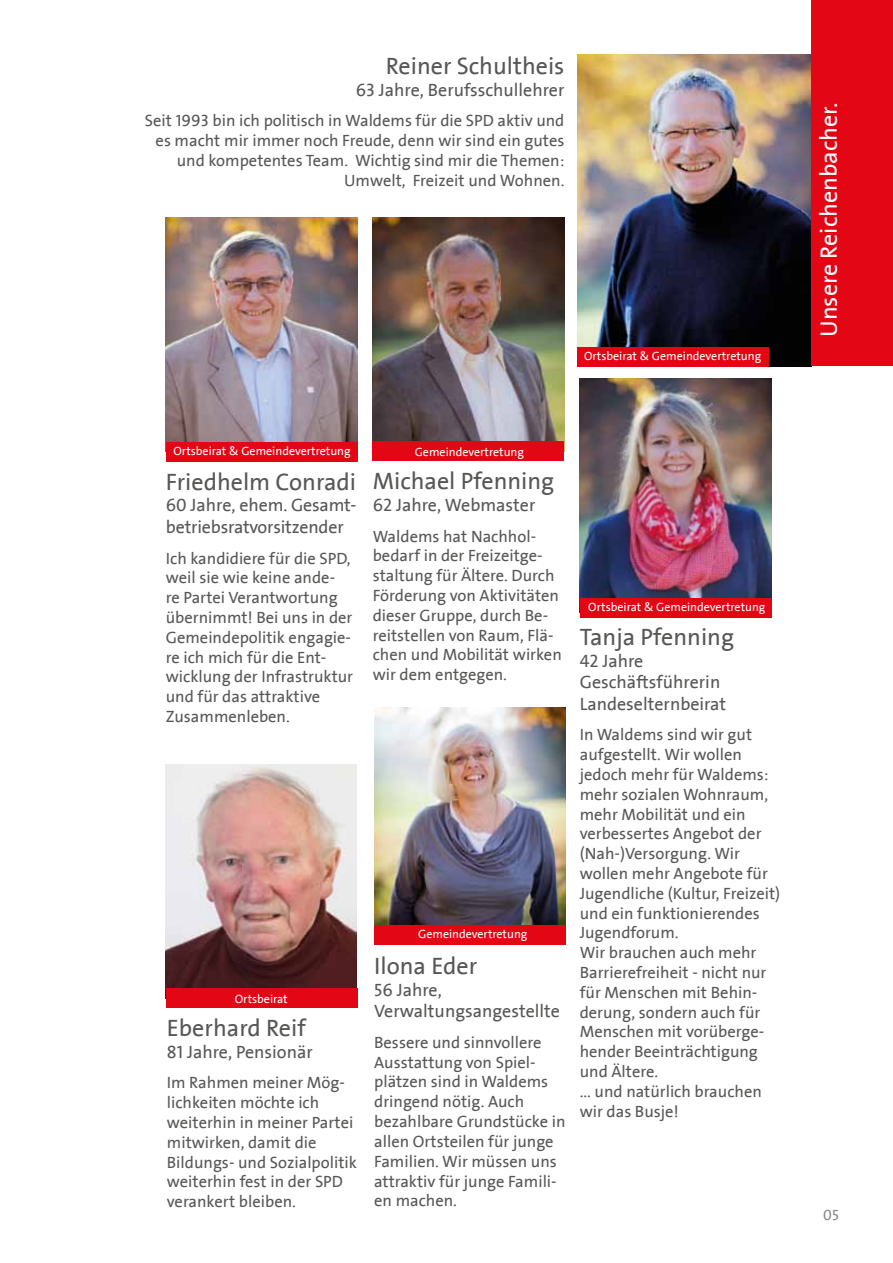
<style>
.page{position:relative;width:893px;height:1263px;background:#fff}
.page>*{position:absolute;margin:0;border:0;box-sizing:border-box;transform-origin:0 0}
.t1{font:24px "SPD2002 The Sans";color:#575756}
.t2{font:24px "SPD2002 The Sans";color:#fff}
.t3{font:18px/21.6px "SPD2002 The Sans";color:#575756}
.t4{font:16.5px/19.8px "SPD2002 The Sans";color:#575756}
.t5{font:15px "SPD2002 The Sans";color:#878787}
.t6{font:12px "SPD2002 The Sans";color:#fff}
</style>
<div class="page">
<img style="left:577px;top:54px;width:234px;height:312px">
<div style="left:811px;top:0;width:82px;height:366px;background:#e30614"></div>
<img style="left:580px;top:378px;width:191px;height:234px">
<img style="left:373px;top:217px;width:191px;height:224px">
<img style="left:166px;top:218px;width:191px;height:224px">
<img style="left:166px;top:764px;width:190px;height:224px">
<div style="left:577px;top:347px;width:192px;height:20px;background:#e30614"></div>
<div style="left:581px;top:598px;width:191px;height:20px;background:#e30614"></div>
<div style="left:166px;top:442px;width:191px;height:20px;background:#e30614"></div>
<div style="left:166px;top:988px;width:191px;height:20px;background:#e30614"></div>
<div style="left:373px;top:441px;width:191px;height:20px;background:#e30614"></div>
<img style="left:374px;top:708px;width:192px;height:217px">
<div style="left:374px;top:925px;width:192px;height:20px;background:#e30614"></div>
<h1 class="t1" style="left:386px;top:54px;width:180px">Reiner Schultheis</h1>
<p class="t3" style="left:356px;top:80px;width:210px">63 Jahre, Berufsschullehrer</p>
<p class="t4" style="left:145px;top:112px;width:421px;text-align:right">Seit 1993 bin ich politisch in Waldems für die SPD aktiv und es macht mir immer noch Freude, denn wir sind ein gutes und kompetentes Team. Wichtig sind mir die Themen:<br>Umwelt, Freizeit und Wohnen.</p>
<p class="t6" style="left:584px;top:349px;width:179px">Ortsbeirat &amp; Gemeindevertretung</p>
<p class="t6" style="left:173px;top:445px;width:179px">Ortsbeirat &amp; Gemeindevertretung</p>
<h1 class="t1" style="left:166px;top:469px;width:192px">Friedhelm Conradi</h1>
<p class="t3" style="left:166px;top:495px;width:192px">60 Jahre, ehem. Gesamt&shy;betriebsratvorsitzender</p>
<p class="t4" style="left:166px;top:549px;width:189px">Ich kandidiere für die SPD, weil sie wie keine ande&shy;re Partei Verantwortung übernimmt! Bei uns in der<br>Gemeindepolitik engagie&shy;re ich mich für die Ent&shy;wicklung der Infrastruktur und für das attraktive<br>Zusammenleben.</p>
<p class="t6" style="left:235px;top:992px;width:54px">Ortsbeirat</p>
<h1 class="t1" style="left:167px;top:1016px;width:140px">Eberhard Reif</h1>
<p class="t3" style="left:167px;top:1042px;width:147px">81 Jahre, Pensionär</p>
<p class="t4" style="left:167px;top:1073px;width:192px">Im Rahmen meiner Mög&shy;lichkeiten möchte ich weiterhin in meiner Partei mitwirken, damit die<br>Bildungs- und Sozialpolitik weiterhin fest in der SPD verankert bleiben.</p>
<p class="t6" style="left:415px;top:445px;width:111px">Gemeindevertretung</p>
<h1 class="t1" style="left:373px;top:469px;width:183px">Michael Pfenning</h1>
<p class="t3" style="left:373px;top:495px;width:164px">62 Jahre, Webmaster</p>
<p class="t4" style="left:373px;top:527px;width:191px">Waldems hat Nachhol&shy;bedarf in der Freizeitge&shy;staltung für Ältere. Durch<br>Förderung von Aktivitäten dieser Gruppe, durch Be&shy;reitstellen von Raum, Flä&shy;chen und Mobilität wirken wir dem entgegen.</p>
<p class="t6" style="left:418px;top:928px;width:111px">Gemeindevertretung</p>
<h1 class="t1" style="left:374px;top:953px;width:105px">Ilona Eder</h1>
<p class="t3" style="left:374px;top:979px;width:187px">56 Jahre,<br>Verwaltungsangestellte</p>
<p class="t4" style="left:374px;top:1033px;width:193px">Bessere und sinnvollere<br>Ausstattung von Spiel&shy;plätzen sind in Waldems dringend nötig. Auch bezahlbare Grundstücke in allen Ortsteilen für junge<br>Familien. Wir müssen uns attraktiv für junge Famili&shy;en machen.</p>
<p class="t6" style="left:588px;top:601px;width:179px">Ortsbeirat &amp; Gemeindevertretung</p>
<h1 class="t1" style="left:580px;top:624px;width:156px">Tanja Pfenning</h1>
<p class="t3" style="left:580px;top:650px;width:148px">42 Jahre<br>Geschäftsführerin<br>Landeselternbeirat</p>
<p class="t4" style="left:580px;top:725px;width:202px">In Waldems sind wir gut aufgestellt. Wir wollen jedoch mehr für Waldems: mehr sozialen Wohnraum, mehr Mobilität und ein verbessertes Angebot der (Nah-)Versorgung. Wir wollen mehr Angebote für<br>Jugendliche (Kultur, Freizeit) und ein funktionierendes<br>Jugendforum.<br>Wir brauchen auch mehr<br>Barrierefreiheit - nicht nur für Menschen mit Behin&shy;derung, sondern auch für<br>Menschen mit vorüberge&shy;hender Beeinträchtigung und Ältere.<br>... und natürlich brauchen wir das Busje!</p>
<h1 class="t2" style="left:816px;top:337px;width:236px;rotate:-90deg">Unsere Reichenbacher.</h1>
<p class="t5" style="left:823px;top:1207px;width:17px">05</p>
</div>
